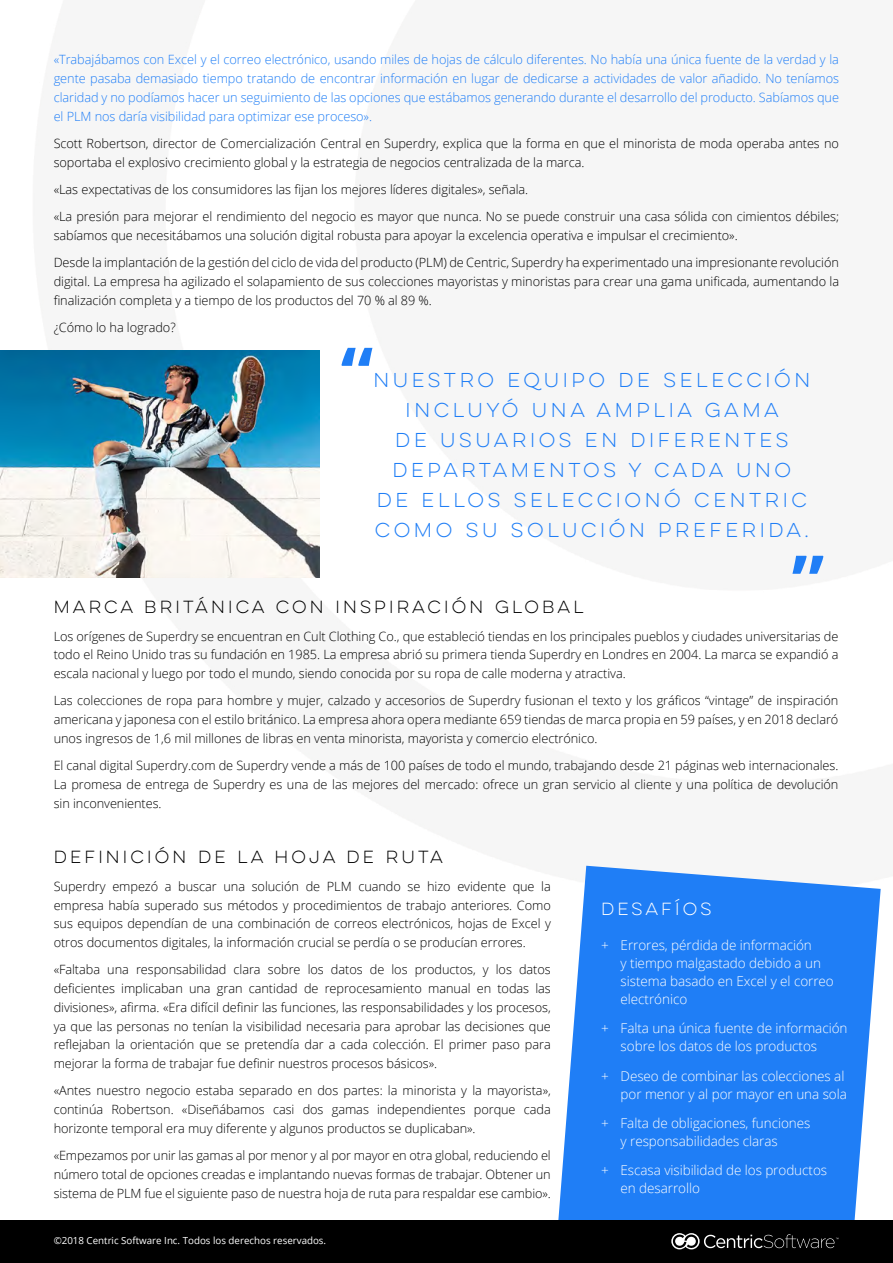
<style>
.page{position:relative;width:893px;height:1263px;background:#fff}
.page>*{position:absolute;margin:0;border:0;box-sizing:border-box;transform-origin:0 0}
.t1{font:700 73.65px "Open Sans";color:#1f7ef6}
.t2{font:18px/30px "Lulo Clean One";color:#1f7ef6;text-align:center}
.t3{font:15.75px "Lulo Clean One";color:#000}
.t4{font:15.75px "Lulo Clean One";color:#fff}
.t5{font:300 13.5px/18px "Open Sans";letter-spacing:-.005em;color:#fff}
.t6{font:300 12.75px/18.8px "Open Sans";letter-spacing:-.005em;color:#000;text-align:justify}
.t7{font:300 12.75px/18.8px "Open Sans";letter-spacing:-.005em;color:#1f7ef6;text-align:justify}
.t8{font:9.75px "Open Sans";color:#fff}
</style>
<div class="page">
<svg style="left:558px;top:866px;width:323px;height:354px;background:#378cf6"></svg>
<img style="left:0;top:350px;width:319px;height:227px">
<div style="left:0;top:1220px;width:893px;height:43px;background:#000"></div>
<svg style="left:671px;top:1233px;width:167px;height:16px"></svg>
<p class="t7" style="left:54px;top:50px;width:787px">«Trabajábamos con Excel y el correo electrónico, usando miles de hojas de cálculo diferentes. No había una única fuente de la verdad y la gente pasaba demasiado tiempo tratando de encontrar información en lugar de dedicarse a actividades de valor añadido. No teníamos claridad y no podíamos hacer un seguimiento de las opciones que estábamos generando durante el desarrollo del producto. Sabíamos que el PLM nos daría visibilidad para optimizar ese proceso».</p>
<p class="t6" style="left:54px;top:134px;width:787px">Scott Robertson, director de Comercialización Central en Superdry, explica que la forma en que el minorista de moda operaba antes no soportaba el explosivo crecimiento global y la estrategia de negocios centralizada de la marca.</p>
<p class="t6" style="left:54px;top:175px;width:787px;line-height:27.3px">«Las expectativas de los consumidores las fijan los mejores líderes digitales», señala.<br>«La presión para mejorar el rendimiento del negocio es mayor que nunca. No se puede construir una casa sólida con cimientos débiles;</p>
<p class="t6" style="left:54px;top:221px;width:787px;line-height:27.3px">sabíamos que necesitábamos una solución digital robusta para apoyar la excelencia operativa e impulsar el crecimiento».<br>Desde la implantación de la gestión del ciclo de vida del producto (PLM) de Centric, Superdry ha experimentado una impresionante revolución</p>
<p class="t6" style="left:54px;top:272px;width:787px">digital. La empresa ha agilizado el solapamiento de sus colecciones mayoristas y minoristas para crear una gama unificada, aumentando la finalización completa y a tiempo de los productos del 70 % al 89 %.</p>
<p class="t6" style="left:54px;top:318px;width:124px">¿Cómo lo ha logrado?</p>
<h2 class="t2" style="left:373px;top:365px;width:442px">NUESTRO EQUIPO DE SELECCIÓN<br>INCLUYÓ UNA AMPLIA GAMA<br>DE USUARIOS EN DIFERENTES<br>DEPARTAMENTOS Y CADA UNO<br>DE ELLOS SELECCIONÓ CENTRIC<br>COMO SU SOLUCIÓN PREFERIDA.</h2>
<h1 class="t1" style="left:341px;top:322px;width:34px">“</h1>
<h1 class="t1" style="left:824px;top:600px;width:34px;rotate:-180deg">“</h1>
<p class="t3" style="left:54px;top:596px;width:535px">MARCA BRITÁNICA CON INSPIRACIÓN GLOBAL</p>
<p class="t6" style="left:54px;top:626px;width:786px">Los orígenes de Superdry se encuentran en Cult Clothing Co., que estableció tiendas en los principales pueblos y ciudades universitarias de todo el Reino Unido tras su fundación en 1985. La empresa abrió su primera tienda Superdry en Londres en 2004. La marca se expandió a escala nacional y luego por todo el mundo, siendo conocida por su ropa de calle moderna y atractiva.</p>
<p class="t6" style="left:54px;top:691px;width:786px">Las colecciones de ropa para hombre y mujer, calzado y accesorios de Superdry fusionan el texto y los gráficos “vintage” de inspiración americana y japonesa con el estilo británico. La empresa ahora opera mediante 659 tiendas de marca propia en 59 países, y en 2018 declaró unos ingresos de 1,6 mil millones de libras en venta minorista, mayorista y comercio electrónico.</p>
<p class="t6" style="left:54px;top:756px;width:786px">El canal digital Superdry.com de Superdry vende a más de 100 países de todo el mundo, trabajando desde 21 páginas web internacionales.<br>La promesa de entrega de Superdry es una de las mejores del mercado: ofrece un gran servicio al cliente y una política de devolución sin inconvenientes.</p>
<p class="t3" style="left:54px;top:846px;width:394px">DEFINICIÓN DE LA HOJA DE RUTA</p>
<p class="t6" style="left:54px;top:876px;width:499px">Superdry empezó a buscar una solución de PLM cuando se hizo evidente que la empresa había superado sus métodos y procedimientos de trabajo anteriores. Como sus equipos dependían de una combinación de correos electrónicos, hojas de Excel y otros documentos digitales, la información crucial se perdía o se producían errores.</p>
<p class="t6" style="left:54px;top:960px;width:499px">«Faltaba una responsabilidad clara sobre los datos de los productos, y los datos deficientes implicaban una gran cantidad de reprocesamiento manual en todas las divisiones», afirma. «Era difícil definir las funciones, las responsabilidades y los procesos, ya que las personas no tenían la visibilidad necesaria para aprobar las decisiones que reflejaban la orientación que se pretendía dar a cada colección. El primer paso para mejorar la forma de trabajar fue definir nuestros procesos básicos».</p>
<p class="t6" style="left:54px;top:1081px;width:499px">«Antes nuestro negocio estaba separado en dos partes: la minorista y la mayorista», continúa Robertson. «Diseñábamos casi dos gamas independientes porque cada horizonte temporal era muy diferente y algunos productos se duplicaban».</p>
<p class="t6" style="left:54px;top:1146px;width:499px">«Empezamos por unir las gamas al por menor y al por mayor en otra global, reduciendo el número total de opciones creadas e implantando nuevas formas de trabajar. Obtener un sistema de PLM fue el siguiente paso de nuestra hoja de ruta para respaldar ese cambio».</p>
<p class="t4" style="left:601px;top:898px;width:115px">DESAFÍOS</p>
<p class="t5" style="left:621px;top:936px;width:215px;text-indent:-19px">+ Errores, pérdida de información<br>y tiempo malgastado debido a un sistema basado en Excel y el correo electrónico</p>
<p class="t5" style="left:621px;top:1019px;width:228px;text-indent:-19px">+ Falta una única fuente de información sobre los datos de los productos</p>
<p class="t5" style="left:601px;top:1066px;width:247px;text-align:right">+ Deseo de combinar las colecciones al por menor y al por mayor en una sola</p>
<p class="t5" style="left:621px;top:1113px;width:191px;text-indent:-19px">+ Falta de obligaciones, funciones y responsabilidades claras</p>
<p class="t5" style="left:621px;top:1161px;width:208px;text-indent:-19px">+ Escasa visibilidad de los productos en desarrollo</p>
<p class="t8" style="left:54px;top:1234px;width:274px">©2018 Centric Software Inc. Todos los derechos reservados.</p>
</div>
